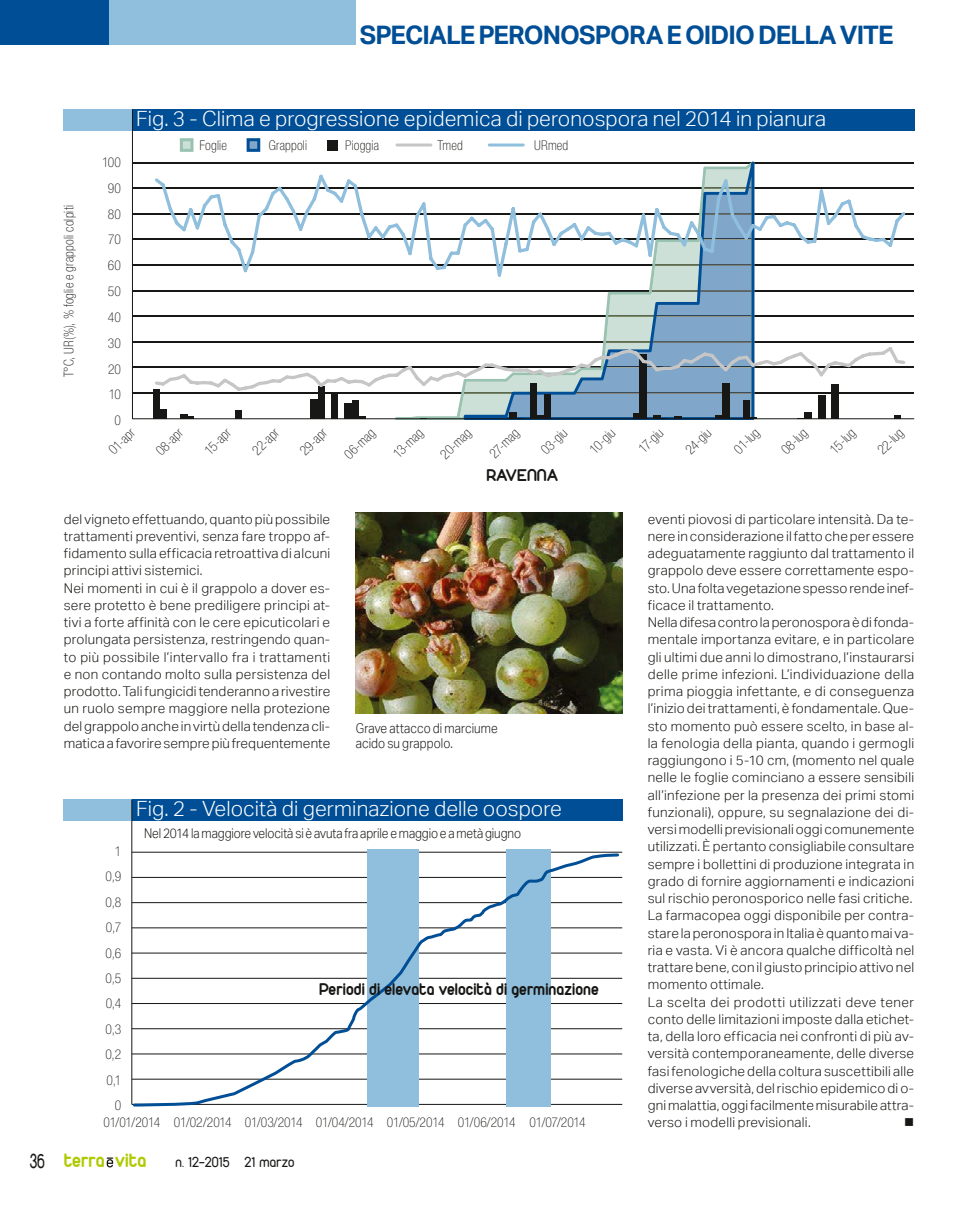
<style>
.page{position:relative;width:978px;height:1212px;background:#fff}
.page>*{position:absolute;margin:0;border:0;box-sizing:border-box;transform-origin:0 0}
.t1{font:700 25.5px "Aktiv Grotesk";letter-spacing:-.035em;color:#004e95}
.t2{font:300 21px "Aktiv Grotesk";letter-spacing:.005em;color:#fff}
.t3{font:21px "Duepuntozero";color:#171715;scale:.8 1}
.t4{font:700 20.7px "Duepuntozero";letter-spacing:.005em;color:#afca00}
.t5{font:700 18px "Duepuntozero";letter-spacing:.005em;color:#171715}
.t6{font:15px "Duepuntozero";letter-spacing:.015em;color:#171715}
.t7{font:300 13.5px/17.2px "Aktiv Grotesk";letter-spacing:.02em;color:#171715}
.t8{font:100 condensed 13.5px/25.3px "Helvetica Neue LT Std";letter-spacing:.005em;color:#171715;text-align:right}
.t9{font:100 condensed 13.5px "Helvetica Neue LT Std";letter-spacing:-.015em;color:#171715}
.t10{font:300 13.5px "Aktiv Grotesk";letter-spacing:-.005em;color:#171715;scale:.88 1}
.t11{font:300 13.5px/15px "Aktiv Grotesk";letter-spacing:.02em;color:#171715;scale:.88 1}
.t12{font:13.5px "Wingdings";color:#171715}
</style>
<div class="page">
<div style="left:0;top:0;width:109px;height:45px;background:#004e95"></div>
<div style="left:109px;top:0;width:247px;height:45px;background:#90bfdd"></div>
<svg style="left:107px;top:1157px;width:6px;height:10px"></svg>
<img style="left:356px;top:513px;width:266px;height:200px">
<div style="left:132px;top:799px;width:490px;height:21px;background:#004e95"></div>
<div style="left:132px;top:109px;width:782px;height:21px;background:#004e95"></div>
<div style="left:64px;top:799px;width:68px;height:21px;background:#90bfdd"></div>
<div style="left:64px;top:109px;width:68px;height:21px;background:#90bfdd"></div>
<hr style="left:131px;top:799px;width:1px;height:305px;background:#171715">
<hr style="left:132px;top:1104px;width:490px;height:1px;background:#171715">
<hr style="left:132px;top:1079px;width:490px;height:1px;background:#171715">
<hr style="left:132px;top:1053px;width:490px;height:1px;background:#171715">
<hr style="left:132px;top:1028px;width:490px;height:1px;background:#171715">
<hr style="left:132px;top:1003px;width:490px;height:1px;background:#171715">
<hr style="left:132px;top:978px;width:490px;height:1px;background:#171715">
<hr style="left:132px;top:953px;width:490px;height:1px;background:#171715">
<hr style="left:132px;top:927px;width:490px;height:1px;background:#171715">
<hr style="left:132px;top:902px;width:490px;height:1px;background:#171715">
<hr style="left:132px;top:877px;width:490px;height:1px;background:#171715">
<hr style="left:132px;top:852px;width:490px;height:1px;background:#171715">
<svg style="left:131px;top:852px;width:490px;height:255px"></svg>
<hr style="left:132px;top:162px;width:782px;height:1px;background:#171715">
<hr style="left:132px;top:188px;width:782px;height:1px;background:#171715">
<hr style="left:132px;top:213px;width:782px;height:2px;background:#171715">
<hr style="left:132px;top:239px;width:782px;height:1px;background:#171715">
<hr style="left:132px;top:265px;width:782px;height:1px;background:#171715">
<hr style="left:132px;top:290px;width:782px;height:1px;background:#171715">
<hr style="left:132px;top:316px;width:782px;height:1px;background:#171715">
<hr style="left:132px;top:342px;width:782px;height:1px;background:#171715">
<hr style="left:132px;top:367px;width:782px;height:1px;background:#171715">
<hr style="left:132px;top:393px;width:782px;height:1px;background:#171715">
<svg style="left:462px;top:143px;width:294px;height:277px"></svg>
<hr style="left:132px;top:109px;width:1px;height:310px;background:#171715">
<hr style="left:132px;top:418px;width:782px;height:1px;background:#171715">
<svg style="left:153px;top:166px;width:754px;height:253px"></svg>
<svg style="left:152px;top:172px;width:756px;height:107px"></svg>
<hr style="left:397px;top:144px;width:34px;height:3px;background:#c6c6c6">
<hr style="left:489px;top:144px;width:34px;height:3px;background:#90bfdd">
<div style="left:180px;top:138px;width:13px;height:14px;border:3px solid #9ac2b1"></div>
<div style="left:183px;top:141px;width:8px;height:8px;background:#cce0d8"></div>
<div style="left:247px;top:138px;width:13px;height:14px;border:3px solid #004e95"></div>
<div style="left:249px;top:141px;width:9px;height:8px;background:#80a6ca"></div>
<div style="left:327px;top:140px;width:11px;height:10px;background:#171715"></div>
<h1 class="t1" style="left:360px;top:19px;width:535px">SPECIALE PERONOSPORA E OIDIO DELLA VITE</h1>
<p class="t2" style="left:136px;top:107px;width:691px">Fig. 3 - Clima e progressione epidemica di peronospora nel 2014 in pianura</p>
<p class="t8" style="left:56px;top:377px;width:174px;rotate:-90deg">T°C, UR(%), % foglie e grappoli colpiti</p>
<p class="t8" style="left:200px;top:132px;width:29px">Foglie</p>
<p class="t8" style="left:269px;top:132px;width:40px">Grappoli</p>
<p class="t8" style="left:345px;top:132px;width:35px">Pioggia</p>
<p class="t8" style="left:438px;top:132px;width:27px">Tmed</p>
<p class="t8" style="left:534px;top:132px;width:36px">URmed</p>
<p class="t8" style="left:102px;top:149px;width:20px;line-height:25.8px">100<br>90<br>80<br>70<br>60<br>50<br>40<br>30<br>20<br>10<br>0</p>
<p class="t8" style="left:102px;top:443px;width:32px;rotate:-45deg">01-apr</p>
<p class="t8" style="left:149px;top:444px;width:33px;rotate:-45deg">08-apr</p>
<p class="t8" style="left:198px;top:443px;width:33px;rotate:-45deg">15-apr</p>
<p class="t8" style="left:245px;top:444px;width:33px;rotate:-45deg">22-apr</p>
<p class="t8" style="left:293px;top:444px;width:33px;rotate:-45deg">29-apr</p>
<p class="t8" style="left:337px;top:448px;width:39px;rotate:-45deg">06-mag</p>
<p class="t8" style="left:386px;top:447px;width:38px;rotate:-45deg">13-mag</p>
<p class="t8" style="left:434px;top:448px;width:39px;rotate:-45deg">20-mag</p>
<p class="t8" style="left:483px;top:447px;width:37px;rotate:-45deg">27-mag</p>
<p class="t8" style="left:534px;top:443px;width:32px;rotate:-45deg">03-giu</p>
<p class="t8" style="left:583px;top:443px;width:32px;rotate:-45deg">10-giu</p>
<p class="t8" style="left:632px;top:442px;width:30px;rotate:-45deg">17-giu</p>
<p class="t8" style="left:679px;top:442px;width:31px;rotate:-45deg">24-giu</p>
<p class="t8" style="left:727px;top:442px;width:31px;rotate:-45deg">01-lug</p>
<p class="t8" style="left:774px;top:443px;width:32px;rotate:-45deg">08-lug</p>
<p class="t8" style="left:823px;top:442px;width:31px;rotate:-45deg">15-lug</p>
<p class="t8" style="left:871px;top:443px;width:32px;rotate:-45deg">22-lug</p>
<p class="t5" style="left:486px;top:466px;width:73px">RAVENNA</p>
<p class="t7" style="left:64px;top:510px;width:268px">del vigneto effettuando, quanto più possibile trattamenti preventivi, senza fare troppo af&shy;fidamento sulla efficacia retroattiva di alcuni principi attivi sistemici.<br>Nei momenti in cui è il grappolo a dover es&shy;sere protetto è bene prediligere principi at&shy;tivi a forte affinità con le cere epicuticolari e prolungata persistenza, restringendo quan&shy;to più possibile l’intervallo fra i trattamenti e non contando molto sulla persistenza del prodotto. Tali fungicidi tenderanno a rivestire un ruolo sempre maggiore nella protezione del grappolo anche in virtù della tendenza cli&shy;matica a favorire sempre più frequentemente</p>
<p class="t7" style="left:648px;top:510px;width:268px">eventi piovosi di particolare intensità. Da te&shy;nere in considerazione il fatto che per essere adeguatamente raggiunto dal trattamento il grappolo deve essere correttamente espo&shy;sto. Una folta vegetazione spesso rende inef&shy;ficace il trattamento.<br>Nella difesa contro la peronospora è di fonda&shy;mentale importanza evitare, e in particolare gli ultimi due anni lo dimostrano, l’instaurarsi delle prime infezioni. L’individuazione della prima pioggia infettante, e di conseguenza l’inizio dei trattamenti, è fondamentale. Que&shy;sto momento può essere scelto, in base al&shy;la fenologia della pianta, quando i germogli raggiungono i 5-10 cm, (momento nel quale nelle le foglie cominciano a essere sensibili all’infezione per la presenza dei primi stomi funzionali), oppure, su segnalazione dei di&shy;versi modelli previsionali oggi comunemente utilizzati. È pertanto consigliabile consultare sempre i bollettini di produzione integrata in grado di fornire aggiornamenti e indicazioni sul rischio peronosporico nelle fasi critiche.<br>La farmacopea oggi disponibile per contra&shy;stare la peronospora in Italia è quanto mai va&shy;ria e vasta. Vi è ancora qualche difficoltà nel trattare bene, con il giusto principio attivo nel momento ottimale.<br>La scelta dei prodotti utilizzati deve tener conto delle limitazioni imposte dalla etichet&shy;ta, della loro efficacia nei confronti di più av&shy;versità contemporaneamente, delle diverse fasi fenologiche della coltura suscettibili alle diverse avversità, del rischio epidemico di o&shy;gni malattia, oggi facilmente misurabile attra&shy;verso i modelli previsionali.</p>
<p class="t11" style="left:356px;top:720px;width:163px">Grave attacco di marciume acido su grappolo.</p>
<p class="t2" style="left:136px;top:797px;width:427px">Fig. 2 - Velocità di germinazione delle oospore</p>
<p class="t10" style="left:144px;top:826px;width:430px">Nel 2014 la maggiore velocità si è avuta fra aprile e maggio e a metà giugno</p>
<p class="t8" style="left:105px;top:838px;width:17px">1<br>0,9<br>0,8<br>0,7<br>0,6<br>0,5<br>0,4<br>0,3<br>0,2<br>0,1<br>0</p>
<p class="t9" style="left:103px;top:1115px;width:484px">01/01/2014 01/02/2014 01/03/2014 01/04/2014 01/05/2014 01/06/2014 01/07/2014</p>
<p class="t5" style="left:319px;top:979px;width:281px">Periodi di elevata velocità di germinazione</p>
<p class="t12" style="left:904px;top:1115px;width:12px">■</p>
<p class="t3" style="left:30px;top:1150px;width:20px">36</p>
<p class="t6" style="left:175px;top:1154px;width:121px">n. 12-2015 21 marzo</p>
<p class="t4" style="left:64px;top:1149px;width:84px">terra vita</p>
</div>
